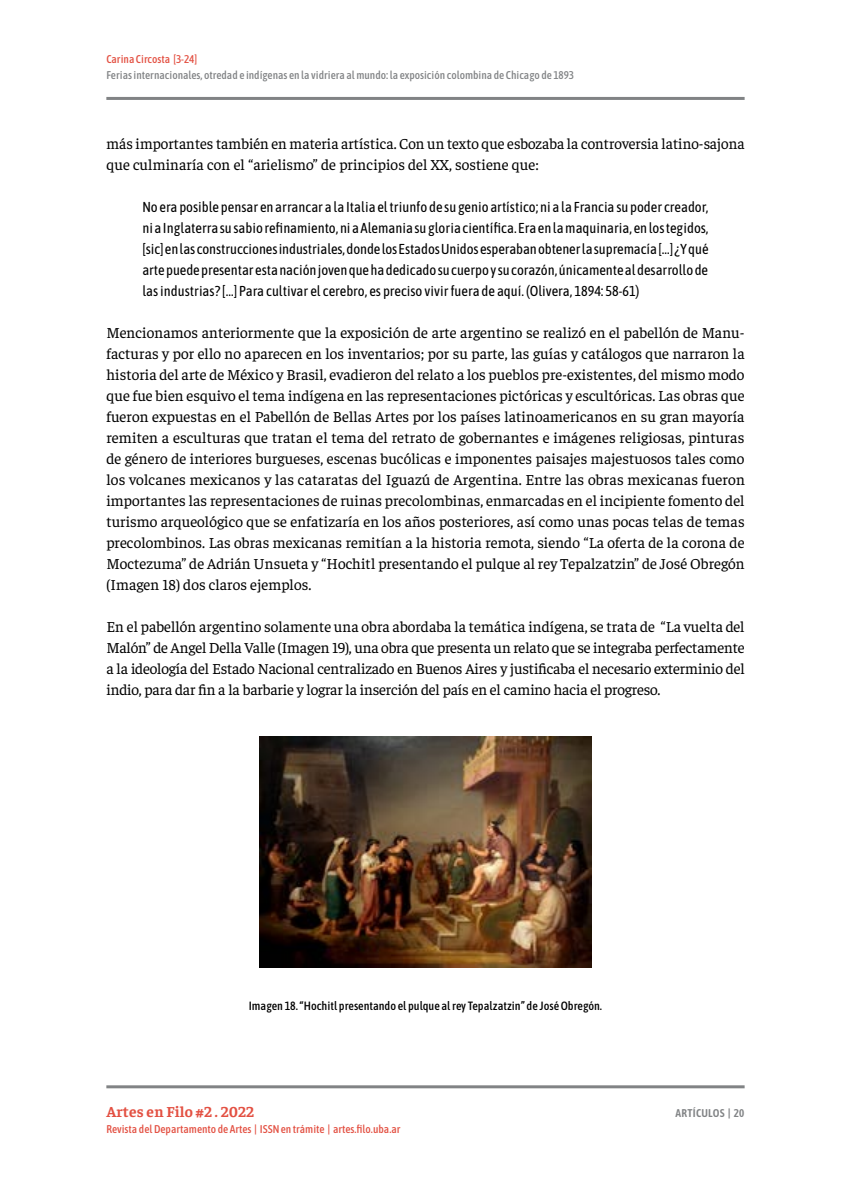
<style>
.page{position:relative;width:851px;height:1191px;background:#fff}
.page>*{position:absolute;margin:0;border:0;box-sizing:border-box;transform-origin:0 0}
.t1{font:15.3px/21px "Faustina";color:#000;text-align:justify}
.t2{font:700 15.3px "Faustina";letter-spacing:.01em;color:#e35042}
.t3{font:14.4px/21px "Asap Condensed";color:#000;text-align:justify}
.t4{font:500 12px "Asap Condensed";color:#000}
.t5{font:500 11.25px "Asap Condensed";color:#818385}
.t6{font:500 11.25px "Asap Condensed";color:#e35042}
.t7{font:600 11.25px "Asap Condensed";letter-spacing:.02em;color:#818385}
</style>
<div class="page">
<hr style="left:106px;top:97px;width:638px;height:3px;background:#818385">
<hr style="left:106px;top:1085px;width:638px;height:3px;background:#818385">
<img style="left:259px;top:737px;width:332px;height:231px">
<p class="t6" style="left:106px;top:51px;width:92px">Carina Circosta [3-24]</p>
<p class="t5" style="left:106px;top:67px;width:469px">Ferias internacionales, otredad e indígenas en la vidriera al mundo: la exposición colombina de Chicago de 1893</p>
<p class="t1" style="left:106px;top:132px;width:639px">más importantes también en materia artística. Con un texto que esbozaba la controversia latino-sajona que culminaría con el “arielismo” de principios del XX, sostiene que:</p>
<p class="t3" style="left:142px;top:195px;width:567px">No era posible pensar en arrancar a la Italia el triunfo de su genio artístico; ni a la Francia su poder creador, ni a Inglaterra su sabio refinamiento, ni a Alemania su gloria científica. Era en la maquinaria, en los tegidos, [sic] en las construcciones industriales, donde los Estados Unidos esperaban obtener la supremacía […] ¿Y qué arte puede presentar esta nación joven que ha dedicado su cuerpo y su corazón, únicamente al desarrollo de las industrias? […] Para cultivar el cerebro, es preciso vivir fuera de aquí. (Olivera, 1894: 58-61)</p>
<p class="t1" style="left:106px;top:321px;width:640px">Mencionamos anteriormente que la exposición de arte argentino se realizó en el pabellón de Manu&shy;facturas y por ello no aparecen en los inventarios; por su parte, las guías y catálogos que narraron la historia del arte de México y Brasil, evadieron del relato a los pueblos pre-existentes, del mismo modo que fue bien esquivo el tema indígena en las representaciones pictóricas y escultóricas. Las obras que fueron expuestas en el Pabellón de Bellas Artes por los países latinoamericanos en su gran mayoría remiten a esculturas que tratan el tema del retrato de gobernantes e imágenes religiosas, pinturas de género de interiores burgueses, escenas bucólicas e imponentes paisajes majestuosos tales como los volcanes mexicanos y las cataratas del Iguazú de Argentina. Entre las obras mexicanas fueron importantes las representaciones de ruinas precolombinas, enmarcadas en el incipiente fomento del turismo arqueológico que se enfatizaría en los años posteriores, así como unas pocas telas de temas precolombinos. Las obras mexicanas remitían a la historia remota, siendo “La oferta de la corona de Moctezuma” de Adrián Unsueta y “Hochitl presentando el pulque al rey Tepalzatzin” de José Obregón (Imagen 18) dos claros ejemplos.</p>
<p class="t1" style="left:106px;top:615px;width:639px">En el pabellón argentino solamente una obra abordaba la temática indígena, se trata de “La vuelta del Malón” de Angel Della Valle (Imagen 19), una obra que presenta un relato que se integraba perfectamente a la ideología del Estado Nacional centralizado en Buenos Aires y justificaba el necesario exterminio del indio, para dar fin a la barbarie y lograr la inserción del país en el camino hacia el progreso.</p>
<p class="t4" style="left:249px;top:997px;width:355px">Imagen 18. “Hochitl presentando el pulque al rey Tepalzatzin” de José Obregón.</p>
<p class="t2" style="left:106px;top:1100px;width:149px">Artes en Filo #2 . 2022</p>
<p class="t7" style="left:675px;top:1105px;width:70px">ARTÍCULOS | 20</p>
<p class="t6" style="left:106px;top:1121px;width:296px">Revista del Departamento de Artes | ISSN en trámite | artes.filo.uba.ar</p>
</div>
